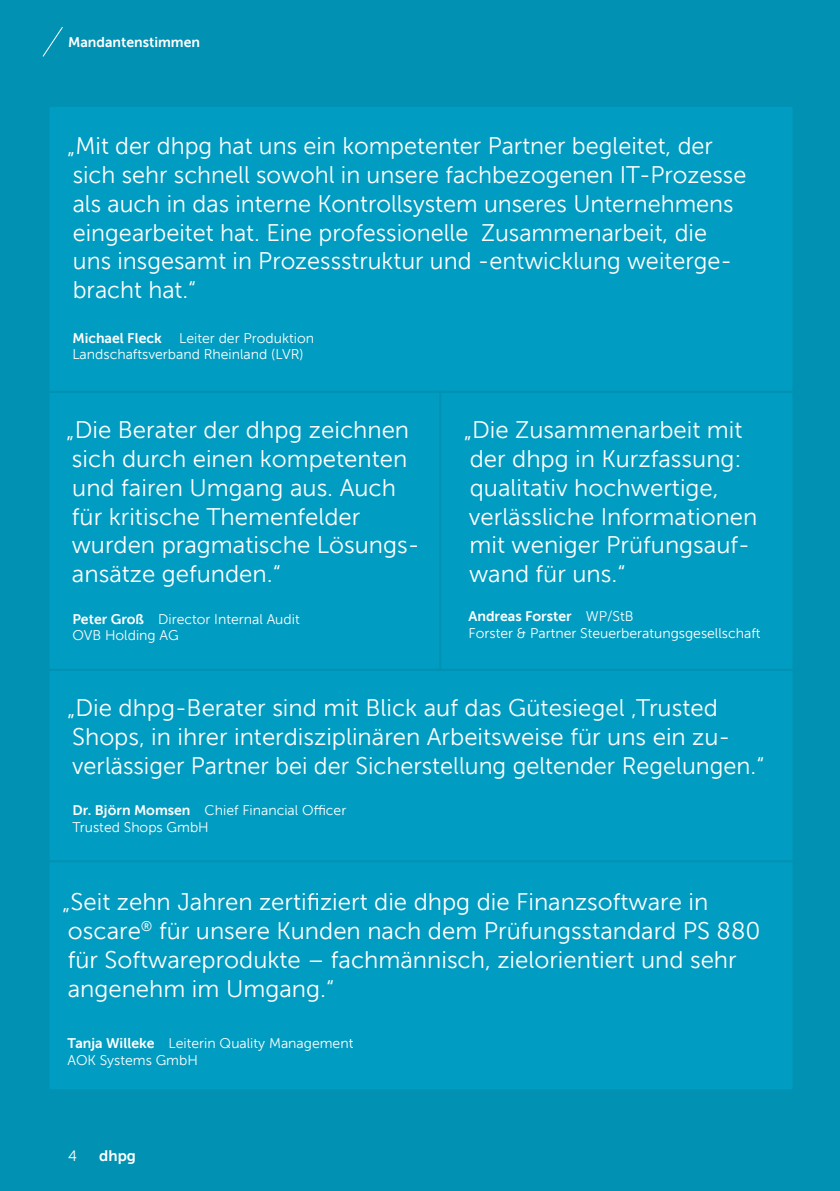
<style>
.page{position:relative;width:840px;height:1191px;background:#fff}
.page>*{position:absolute;margin:0;border:0;box-sizing:border-box;transform-origin:0 0}
.t1{font:700 24px/28.8px "Museofordhpg";color:#fff}
.t2{font:800 15px "Museofordhpg";color:#fff}
.t3{font:700 15px "Museofordhpg";color:#fff}
.t4{font:700 14px/16.8px "Museofordhpg";color:#fff}
.t5{font:800 14px "Museofordhpg";color:#fff}
.s1{font-weight:800}
</style>
<div class="page">
<div style="left:0;top:0;width:839px;height:1191px;background:#0091b3"></div>
<div style="left:47px;top:105px;width:747px;height:986px;background:#009cc1;border:2px solid #0091b3"></div>
<hr style="left:33px;top:391px;width:760px;height:2px;background:#0091b3">
<hr style="left:33px;top:669px;width:760px;height:2px;background:#0091b3">
<hr style="left:33px;top:860px;width:760px;height:2px;background:#0091b3">
<hr style="left:439px;top:391px;width:2px;height:279px;background:#0091b3">
<svg style="left:42px;top:27px;width:21px;height:30px"></svg>
<p class="t5" style="left:68px;top:35px;width:133px">Mandantenstimmen</p>
<p class="t1" style="left:67px;top:132px;width:680px">„Mit der dhpg hat uns ein kompetenter Partner begleitet, der sich sehr schnell sowohl in unsere fachbezogenen IT-Prozesse als auch in das interne Kontrollsystem unseres Unternehmens eingearbeitet hat. Eine professionelle Zusammenarbeit, die<br>uns insgesamt in Prozessstruktur und -entwicklung weiterge&shy;bracht hat.“</p>
<p class="t4" style="left:72px;top:329px;width:243px"><span class="s1">Michael Fleck</span> Leiter der Produktion<br>Landschaftsverband Rheinland (LVR)</p>
<p class="t1" style="left:463px;top:415px;width:295px">„Die Zusammenarbeit mit der dhpg in Kurzfassung: qualitativ hochwertige, verlässliche Informationen mit weniger Prüfungsauf&shy;wand für uns.“</p>
<p class="t1" style="left:66px;top:415px;width:354px">„Die Berater der dhpg zeichnen sich durch einen kompetenten und fairen Umgang aus. Auch für kritische Themenfelder wurden pragmatische Lösungs&shy;ansätze gefunden.“</p>
<p class="t4" style="left:72px;top:610px;width:229px"><span class="s1">Peter Groß</span> Director Internal Audit<br>OVB Holding AG</p>
<p class="t4" style="left:468px;top:608px;width:293px"><span class="s1">Andreas Forster</span> WP/StB<br>Forster &amp; Partner Steuerberatungsgesellschaft</p>
<p class="t1" style="left:67px;top:693px;width:698px">„Die dhpg-Berater sind mit Blick auf das Gütesiegel ‚Trusted<br>Shops‚ in ihrer interdisziplinären Arbeitsweise für uns ein zu&shy;verlässiger Partner bei der Sicherstellung geltender Regelungen.“</p>
<p class="t4" style="left:72px;top:802px;width:275px"><span class="s1">Dr. Björn Momsen</span> Chief Financial Officer<br>Trusted Shops GmbH</p>
<p class="t1" style="left:62px;top:888px;width:699px">„Seit zehn Jahren zertifiziert die dhpg die Finanzsoftware in oscare<sup>®</sup> für unsere Kunden nach dem Prüfungsstandard PS 880 für Softwareprodukte – fachmännisch, zielorientiert und sehr angenehm im Umgang.“</p>
<p class="t4" style="left:67px;top:1035px;width:287px"><span class="s1">Tanja Willeke</span> Leiterin Quality Management<br>AOK Systems GmbH</p>
<p class="t3" style="left:68px;top:1147px;width:10px">4</p>
<p class="t2" style="left:99px;top:1147px;width:38px">dhpg</p>
</div>
